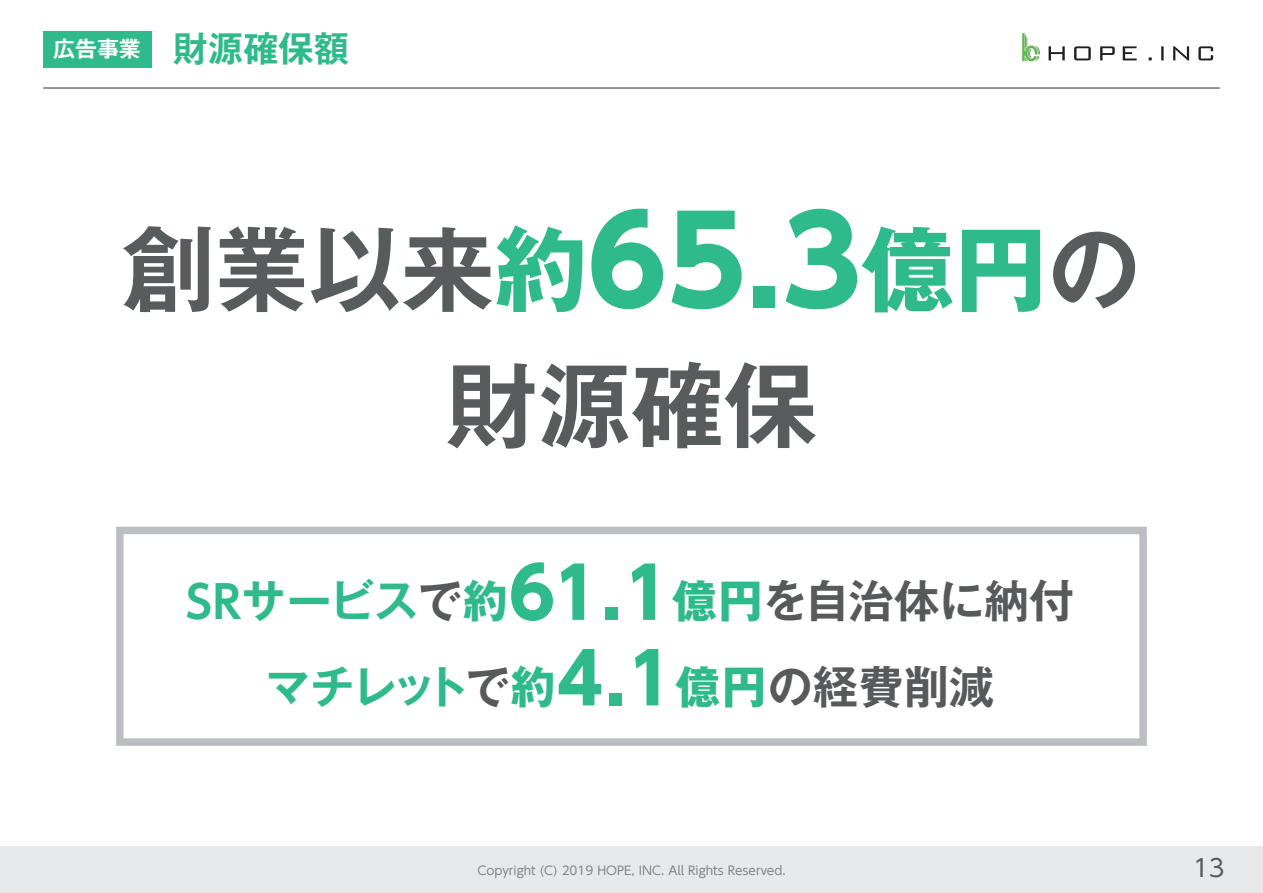
<style>
.page{position:relative;width:1263px;height:893px;background:#fff}
.page>*{position:absolute;margin:0;border:0;box-sizing:border-box;transform-origin:0 0}
.t1{font:700 93px/136.2px "Gothic MB101 Pro De";color:#595c5d;text-align:center}
.t2{font:700 45px/85.5px "Gothic MB101 Pro De";letter-spacing:-.01em;color:#58595b;text-align:center}
.t3{font:700 35.25px "Gothic MB101 Pro De";color:#2fba8c}
.t4{font:24px "UD Shin Go Pro";color:#58595b}
.t5{font:12px "UD Shin Go Pro";color:#818386}
.s1{font-size:21.9px;color:#fff}
.s2{font-family:"Gothic MB101 Pro";color:#2fba8c}
.s3{font-family:"UD Shin Go Pro";font-size:120.3px;color:#2fba8c}
.s4{font-family:"UD Shin Go Pro De";color:#2fba8c}
.s5{color:#2fba8c}
.s6{font-family:"UD Shin Go Pro";font-size:70.2px;color:#2fba8c}
</style>
<div class="page">
<div style="left:0;top:846px;width:1263px;height:47px;background:#e7e8e9"></div>
<div style="left:116px;top:527px;width:1031px;height:219px;border:8px solid #bdbec1"></div>
<svg style="left:1048px;top:46px;width:165px;height:14px"></svg>
<svg style="left:1022px;top:33px;width:18px;height:28px"></svg>
<hr style="left:43px;top:87px;width:1177px;height:2px;background:#727276">
<div style="left:43px;top:31px;width:109px;height:37px;background:#2fba8c"></div>
<p class="t3" style="left:53px;top:19px;width:297px"><span class="s1">広告事業</span> 財源確保額</p>
<p class="t1" style="left:122px;top:190px;width:1020px">創業以来<span class="s2">約</span><span class="s3">65.3</span><span class="s2">億円</span>の財源確保</p>
<p class="t2" style="left:186px;top:553px;width:890px"><span class="s4">SR</span><span class="s5">サービス</span>で<span class="s2">約</span><span class="s6">61.1</span><span class="s2">億円</span>を自治体に納付<span class="s5">マチレット</span>で<span class="s2">約</span><span class="s6">4.1</span><span class="s2">億円</span>の経費削減</p>
<p class="t5" style="left:477px;top:861px;width:310px">Copyright (C) 2019 HOPE, INC. All Rights Reserved.</p>
<p class="t4" style="left:1193px;top:848px;width:33px">13</p>
</div>
